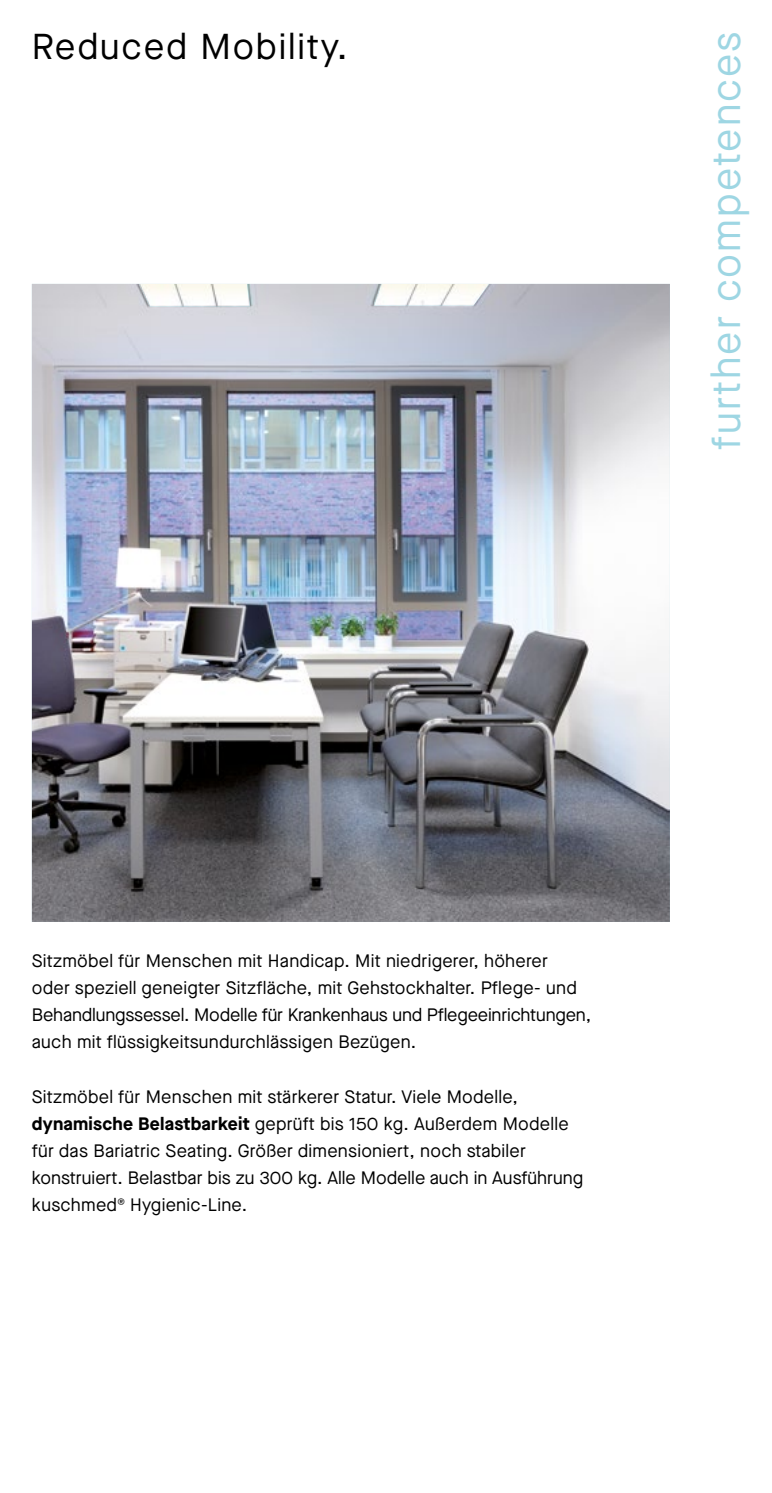
<style>
.page{position:relative;width:772px;height:1493px;background:#fff}
.page>*{position:absolute;margin:0;border:0;box-sizing:border-box;transform-origin:0 0}
.t1{font:40.5px "Maison Neue";letter-spacing:.05em;color:#9ed6e3}
.t2{font:36px "Maison Neue";letter-spacing:.05em;color:#000}
.t3{font:18px/27px "Maison Neue";letter-spacing:.015em;color:#000}
.s1{font-weight:700}
</style>
<div class="page">
<img style="left:32px;top:284px;width:638px;height:638px">
<img style="left:139px;top:284px;width:111px;height:22px">
<img style="left:374px;top:284px;width:115px;height:22px">
<h2 class="t2" style="left:32px;top:23px;width:317px">Reduced Mobility.</h2>
<h1 class="t1" style="left:699px;top:450px;width:419px;rotate:-90deg">further competences</h1>
<p class="t3" style="left:32px;top:947px;width:561px">Sitzmöbel für Menschen mit Handicap. Mit niedrigerer, höherer<br>oder speziell geneigter Sitzfläche, mit Gehstockhalter. Pflege- und Behandlungssessel. Modelle für Krankenhaus und Pflegeeinrichtungen, auch mit flüssigkeitsundurchlässigen Bezügen.</p>
<p class="t3" style="left:32px;top:1082px;width:553px">Sitzmöbel für Menschen mit stärkerer Statur. Viele Modelle, <span class="s1">dynamische Belastbarkeit</span> geprüft bis 150 kg. Außerdem Modelle für das Bariatric Seating. Größer dimensioniert, noch stabiler konstruiert. Belastbar bis zu 300 kg. Alle Modelle auch in Ausführung kuschmed<sup>®</sup> Hygienic-Line.</p>
</div>
